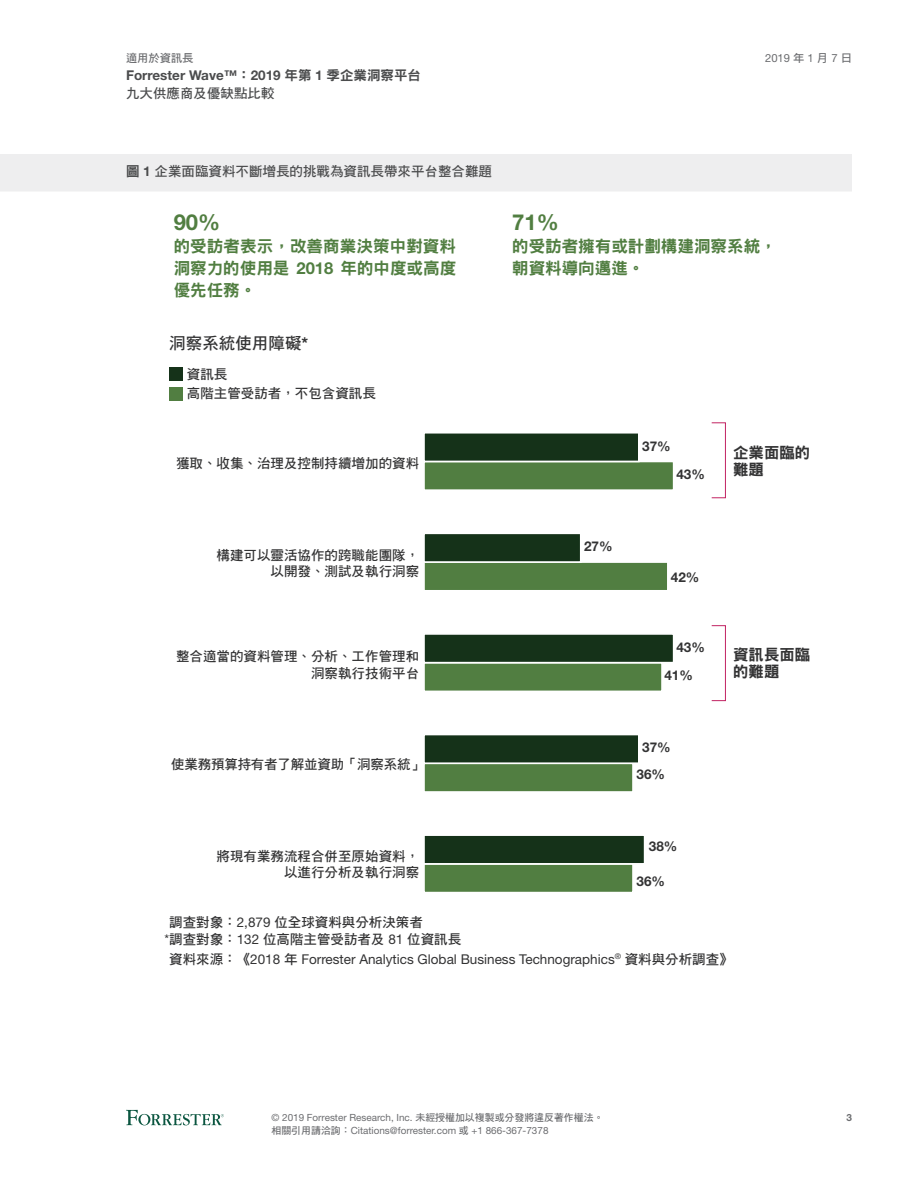
<style>
.page{position:relative;width:918px;height:1188px;background:#fff}
.page>*{position:absolute;margin:0;border:0;box-sizing:border-box;transform-origin:0 0}
.t1{font:700 22.05px "Helvetica Neue LT Std";color:#517e41}
.t2{font:16.5px/22px "DF Hei Std W9 E Ten B5 H";color:#517e41;text-align:justify}
.t3{font:16.5px "DF Hei Std W7 E Ten B5 H";color:#333334}
.t4{font:15.45px/16.5px "DF Hei Std W9 E Ten B5 H";color:#333334}
.t5{font:13.5px/16.5px "DF Hei Std W7 E Ten B5 H";color:#333334;text-align:right}
.t6{font:13.5px "Helvetica Neue LT Std";color:#333334}
.FigureFullPage{font:13.5px "DF Hei Std W7";color:#4b4c4d}
.t7{font:700 13.5px "Helvetica Neue LT Std";color:#333334}
.t8{font:700 13.5px "Helvetica Neue LT Std";color:#4b4c4d}
.t9{font:11.25px "Helvetica Neue LT Std";color:#6c6d70}
.t10{font:11.25px "DF Hei Std W7";color:#6c6d70}
.t11{font:9.9px/12.8px "Helvetica Neue LT Std";color:#6c6d70}
.t12{font:700 9.9px "Helvetica Neue LT Std";color:#6c6d70}
.s1{font-family:"DF Hei Std W9";font-weight:400}
.s2{font-family:"DF Hei Std W7"}
.s3{font-family:"DF Hei Std W9"}
.s4{font-family:"Helvetica Neue LT Std";font-weight:700}
.s5{font-family:"Helvetica Neue LT Std"}
.s6{font-family:"DF Hei Std W7 E Ten B5 H"}
</style>
<div class="page">
<svg style="left:126px;top:1110px;width:98px;height:15px"></svg>
<div style="left:0;top:154px;width:852px;height:38px;background:#eeeeef"></div>
<div style="left:423px;top:461px;width:251px;height:30px;background:#517e41;border:2px solid #fff"></div>
<div style="left:423px;top:561px;width:246px;height:31px;background:#517e41;border:2px solid #fff"></div>
<div style="left:423px;top:662px;width:240px;height:30px;background:#517e41;border:2px solid #fff"></div>
<div style="left:423px;top:762px;width:211px;height:31px;background:#517e41;border:2px solid #fff"></div>
<div style="left:423px;top:863px;width:211px;height:30px;background:#517e41;border:2px solid #fff"></div>
<div style="left:423px;top:432px;width:217px;height:30px;background:#153219;border:2px solid #fff"></div>
<div style="left:423px;top:532px;width:159px;height:31px;background:#153219;border:2px solid #fff"></div>
<div style="left:423px;top:633px;width:251px;height:30px;background:#153219;border:2px solid #fff"></div>
<div style="left:423px;top:734px;width:217px;height:30px;background:#153219;border:2px solid #fff"></div>
<div style="left:423px;top:834px;width:222px;height:31px;background:#153219;border:2px solid #fff"></div>
<div style="left:711px;top:422px;width:15px;height:76px;background:#fff;border:1px solid #c22362"></div>
<div style="left:711px;top:625px;width:15px;height:76px;background:#fff;border:1px solid #c22362"></div>
<div style="left:169px;top:367px;width:14px;height:14px;background:#153219"></div>
<div style="left:169px;top:387px;width:14px;height:13px;background:#517e41"></div>
<p class="t10" style="left:126px;top:52px;width:69px">適用於資訊長</p>
<p class="t8" style="left:126px;top:67px;width:297px">Forrester Wave™<span class="s1">：</span>2019 <span class="s1">年第</span> 1 <span class="s1">季企業洞察平台</span></p>
<p class="FigureFullPage" style="left:126px;top:86px;width:150px">九大供應商及優缺點比較</p>
<p class="t9" style="left:765px;top:52px;width:88px">2019 <span class="s2">年</span> 1 <span class="s2">月</span> 7 <span class="s2">日</span></p>
<p class="FigureFullPage" style="left:126px;top:164px;width:368px"><span class="s3">圖</span> <span class="s4">1</span> 企業面臨資料不斷增長的挑戰為資訊長帶來平台整合難題</p>
<p class="t1" style="left:174px;top:209px;width:48px">90%</p>
<p class="t2" style="left:174px;top:235px;width:284px">的受訪者表示，改善商業決策中對資料洞察力的使用是 <span class="s4">2018</span> 年的中度或高度優先任務。</p>
<p class="t3" style="left:169px;top:334px;width:141px">洞察系統使用障礙<span class="s4">*</span></p>
<p class="t5" style="left:187px;top:364px;width:191px;line-height:19.8px;text-align:left">資訊長<br>高階主管受訪者，不包含資訊長</p>
<p class="t5" style="left:176px;top:455px;width:245px">獲取、收集、治理及控制持續增加的資料</p>
<p class="t1" style="left:512px;top:209px;width:48px">71%</p>
<p class="t2" style="left:512px;top:235px;width:266px">的受訪者擁有或計劃構建洞察系統，朝資料導向邁進。</p>
<p class="t7" style="left:642px;top:438px;width:30px">37%</p>
<p class="t4" style="left:733px;top:444px;width:79px">企業面臨的難題</p>
<p class="t7" style="left:676px;top:466px;width:30px">43%</p>
<p class="t5" style="left:217px;top:546px;width:204px">構建可以靈活協作的跨職能團隊，以開發、測試及執行洞察</p>
<p class="t5" style="left:176px;top:648px;width:245px">整合適當的資料管理、分析、工作管理和洞察執行技術平台</p>
<p class="t7" style="left:584px;top:538px;width:30px">27%</p>
<p class="t7" style="left:671px;top:569px;width:30px">42%</p>
<p class="t7" style="left:676px;top:639px;width:30px">43%</p>
<p class="t7" style="left:664px;top:667px;width:30px">41%</p>
<p class="t4" style="left:733px;top:646px;width:79px">資訊長面臨的難題</p>
<p class="t5" style="left:171px;top:755px;width:254px">使業務預算持有者了解並資助「洞察系統」</p>
<p class="t5" style="left:217px;top:847px;width:204px">將現有業務流程合併至原始資料，以進行分析及執行洞察</p>
<p class="t7" style="left:642px;top:739px;width:30px">37%</p>
<p class="t7" style="left:637px;top:766px;width:30px">36%</p>
<p class="t7" style="left:649px;top:837px;width:30px">38%</p>
<p class="t7" style="left:637px;top:873px;width:30px">36%</p>
<p class="t5" style="left:164px;top:914px;width:298px;text-align:left;text-indent:5px">調查對象：<span class="s5">2,879</span> 位全球資料與分析決策者<br><span class="s5">*</span>調查對象：<span class="s5">132</span> 位高階主管受訪者及 <span class="s5">81</span> 位資訊長</p>
<p class="t6" style="left:169px;top:951px;width:565px"><span class="s6">資料來源：《</span>2018 <span class="s6">年</span> Forrester Analytics Global Business Technographics<sup>®</sup> <span class="s6">資料與分析調查》</span></p>
<p class="t11" style="left:272px;top:1111px;width:334px">© 2019 Forrester Research, Inc. <span class="s2">未經授權加以複製或分發將違反著作權法。相關引用請洽詢：</span>Citations@forrester.com <span class="s2">或</span> +1 866-367-7378</p>
<p class="t12" style="left:846px;top:1112px;width:7px">3</p>
</div>
